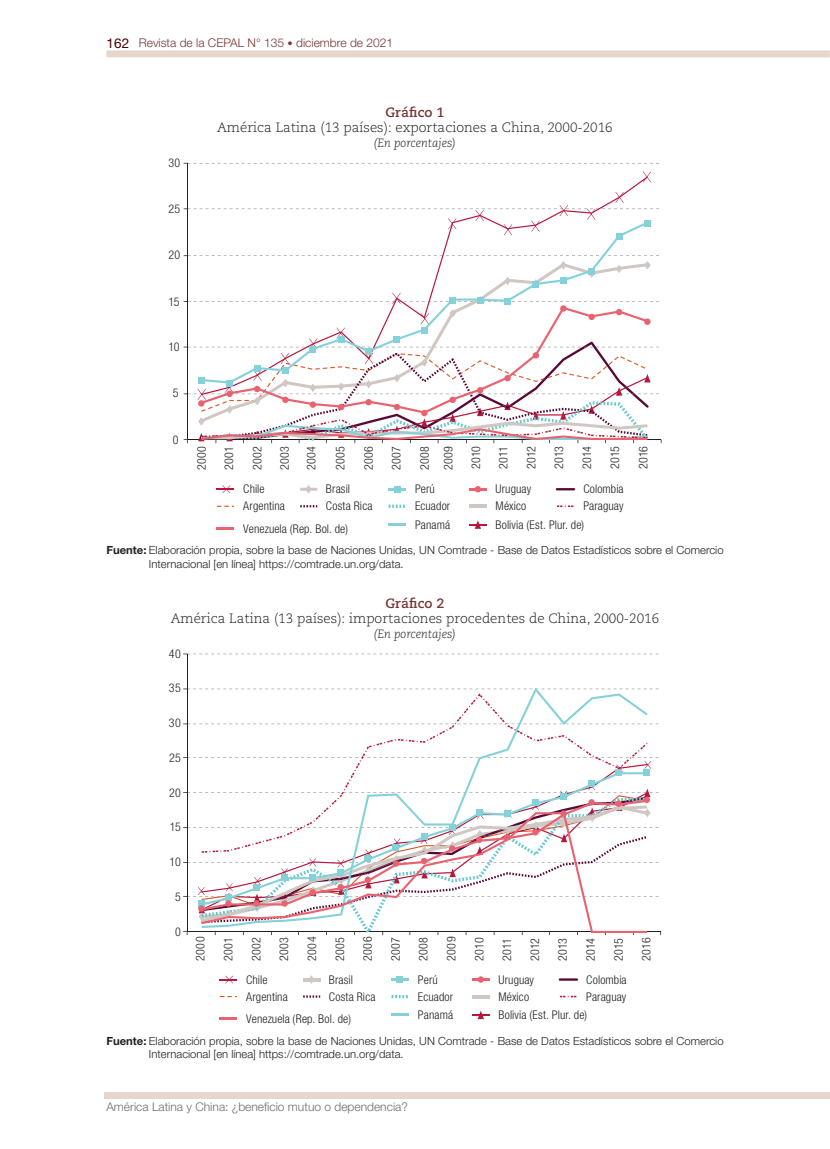
<style>
.page{position:relative;width:830px;height:1149px;background:#fff}
.page>*{position:absolute;margin:0;border:0;box-sizing:border-box;transform-origin:0 0}
._06_titulo_recuadro{font:300 13.5px/15px "Caecilia";color:#231f20;text-align:center}
.t1{font:300 condensed 12px/23.9px "Helvetica Neue LT Std";letter-spacing:.01em;color:#231f20}
.t2{font:300 12px "Helvetica Neue LT Std";color:#6c6d70}
.t3{font:300 12px "Helvetica Neue LT Std";color:#753734}
._06_unidad_medida{font:italic 300 12px "Caecilia";color:#231f20}
._07_fuente{font:300 11.25px/13.5px "Helvetica Neue LT Std";color:#231f20}
.s1{font-weight:400;font-size:13.5px;color:#460001}
.s2{font-size:10.5px}
.s3{font-weight:700;color:#753734}
.s4{font-weight:700}
</style>
<div class="page">
<div style="left:104px;top:1091px;width:725px;height:7px;background:#e7d6ce"></div>
<div style="left:106px;top:50px;width:723px;height:7px;background:#e7d6ce"></div>
<hr style="left:187px;top:163px;width:1px;height:276px;background:#231f20">
<hr style="left:187px;top:439px;width:473px;height:1px;background:#231f20">
<svg style="left:201px;top:180px;width:446px;height:42px"></svg>
<svg style="left:448px;top:218px;width:8px;height:4px"></svg>
<svg style="left:475px;top:210px;width:8px;height:11px"></svg>
<svg style="left:531px;top:220px;width:8px;height:2px"></svg>
<svg style="left:559px;top:205px;width:8px;height:11px"></svg>
<svg style="left:586px;top:208px;width:9px;height:12px"></svg>
<svg style="left:615px;top:192px;width:8px;height:11px"></svg>
<svg style="left:642px;top:171px;width:9px;height:11px"></svg>
<svg style="left:201px;top:222px;width:446px;height:39px"></svg>
<div style="left:615px;top:233px;width:7px;height:6px;background:#84d1d9"></div>
<svg style="left:644px;top:220px;width:6px;height:6px"></svg>
<svg style="left:197px;top:261px;width:453px;height:182px"></svg>
<svg style="left:217px;top:505px;width:17px;height:1px"></svg>
<svg style="left:469px;top:520px;width:17px;height:8px"></svg>
<hr style="left:300px;top:487px;width:17px;height:3px;background:#d0c6c2">
<svg style="left:305px;top:485px;width:6px;height:8px"></svg>
<svg style="left:217px;top:485px;width:17px;height:8px"></svg>
<hr style="left:555px;top:488px;width:20px;height:2px;background:#580835">
<svg style="left:300px;top:505px;width:17px;height:2px"></svg>
<svg style="left:388px;top:504px;width:16px;height:3px"></svg>
<hr style="left:469px;top:504px;width:17px;height:3px;background:#d0c6c2">
<svg style="left:388px;top:523px;width:17px;height:2px"></svg>
<svg style="left:557px;top:505px;width:16px;height:2px"></svg>
<svg style="left:388px;top:488px;width:17px;height:2px"></svg>
<div style="left:393px;top:486px;width:7px;height:6px;background:#84d1d9"></div>
<svg style="left:469px;top:488px;width:17px;height:2px"></svg>
<div style="left:474px;top:486px;width:7px;height:6px;background:#e8626f;border-radius:50%"></div>
<svg style="left:217px;top:527px;width:17px;height:2px"></svg>
<svg style="left:472px;top:1010px;width:17px;height:8px"></svg>
<hr style="left:303px;top:977px;width:17px;height:3px;background:#d0c6c2">
<svg style="left:308px;top:975px;width:6px;height:8px"></svg>
<svg style="left:220px;top:975px;width:17px;height:8px"></svg>
<svg style="left:558px;top:978px;width:19px;height:2px"></svg>
<svg style="left:303px;top:995px;width:17px;height:2px"></svg>
<svg style="left:391px;top:994px;width:16px;height:3px"></svg>
<hr style="left:472px;top:994px;width:17px;height:3px;background:#d0c6c2">
<svg style="left:391px;top:1013px;width:17px;height:2px"></svg>
<svg style="left:560px;top:995px;width:16px;height:1px"></svg>
<svg style="left:391px;top:978px;width:17px;height:2px"></svg>
<div style="left:396px;top:976px;width:7px;height:6px;background:#84d1d9"></div>
<svg style="left:472px;top:978px;width:17px;height:2px"></svg>
<div style="left:477px;top:976px;width:7px;height:6px;background:#e8626f;border-radius:50%"></div>
<svg style="left:220px;top:1017px;width:17px;height:2px"></svg>
<svg style="left:188px;top:653px;width:470px;height:210px"></svg>
<hr style="left:187px;top:653px;width:1px;height:278px;background:#231f20">
<hr style="left:187px;top:930px;width:473px;height:1px;background:#231f20">
<svg style="left:201px;top:687px;width:446px;height:6px"></svg>
<svg style="left:201px;top:693px;width:446px;height:67px"></svg>
<svg style="left:198px;top:760px;width:453px;height:160px"></svg>
<svg style="left:201px;top:812px;width:445px;height:120px"></svg>
<p class="t3" style="left:106px;top:35px;width:288px"><span class="s1">162</span> Revista de la CEPAL N° 135 <span class="s2">•</span> diciembre de 2021</p>
<p class="t1" style="left:168px;top:151px;width:13px">30</p>
<p class="t1" style="left:168px;top:197px;width:13px">25</p>
<p class="t1" style="left:168px;top:242px;width:13px">20</p>
<p class="t1" style="left:168px;top:289px;width:13px">15</p>
<p class="t1" style="left:168px;top:335px;width:13px">10</p>
<p class="t1" style="left:173px;top:380px;width:7px">5</p>
<p class="t1" style="left:173px;top:427px;width:7px">0</p>
<p class="_06_titulo_recuadro" style="left:217px;top:105px;width:397px"><span class="s3">Gráfico 1<br></span>América Latina (13 países): exportaciones a China, 2000-2016</p>
<p class="_06_unidad_medida" style="left:373px;top:136px;width:85px">(En porcentajes)</p>
<p class="t1" style="left:189px;top:470px;width:25px;rotate:-90deg">2000</p>
<p class="t1" style="left:217px;top:469px;width:25px;rotate:-90deg">2001</p>
<p class="t1" style="left:245px;top:470px;width:25px;rotate:-90deg">2002</p>
<p class="t1" style="left:272px;top:470px;width:25px;rotate:-90deg">2003</p>
<p class="t1" style="left:299px;top:470px;width:25px;rotate:-90deg">2004</p>
<p class="t1" style="left:328px;top:470px;width:25px;rotate:-90deg">2005</p>
<p class="t1" style="left:356px;top:470px;width:26px;rotate:-90deg">2006</p>
<p class="t1" style="left:384px;top:469px;width:25px;rotate:-90deg">2007</p>
<p class="t1" style="left:412px;top:470px;width:25px;rotate:-90deg">2008<br>2009</p>
<p class="t1" style="left:463px;top:469px;width:24px;rotate:-90deg">2010</p>
<p class="t1" style="left:491px;top:468px;width:24px;rotate:-90deg">2011</p>
<p class="t1" style="left:519px;top:469px;width:24px;rotate:-90deg">2012</p>
<p class="t1" style="left:546px;top:469px;width:24px;rotate:-90deg">2013</p>
<p class="t1" style="left:574px;top:469px;width:24px;rotate:-90deg">2014</p>
<p class="t1" style="left:602px;top:469px;width:24px;rotate:-90deg">2015</p>
<p class="t1" style="left:630px;top:469px;width:24px;rotate:-90deg">2016</p>
<p class="t1" style="left:243px;top:494px;width:43px">Argentina</p>
<p class="t1" style="left:495px;top:512px;width:90px">Bolivia (Est. Plur. de)</p>
<p class="t1" style="left:415px;top:477px;width:21px">Perú</p>
<p class="t1" style="left:495px;top:477px;width:37px">Uruguay</p>
<p class="t1" style="left:243px;top:477px;width:23px">Chile</p>
<p class="t1" style="left:326px;top:477px;width:26px">Brasil</p>
<p class="t1" style="left:583px;top:477px;width:42px">Colombia</p>
<p class="t1" style="left:326px;top:494px;width:48px">Costa Rica</p>
<p class="t1" style="left:415px;top:494px;width:37px">Ecuador</p>
<p class="t1" style="left:495px;top:494px;width:32px">México</p>
<p class="t1" style="left:415px;top:512px;width:37px">Panamá</p>
<p class="t1" style="left:583px;top:494px;width:42px">Paraguay</p>
<p class="t1" style="left:243px;top:516px;width:106px">Venezuela (Rep. Bol. de)</p>
<p class="_07_fuente" style="left:149px;top:543px;width:576px;text-indent:-43px"><span class="s4">Fuente:</span> Elaboración propia, sobre la base de Naciones Unidas, UN Comtrade - Base de Datos Estadísticos sobre el Comercio<br>Internacional [en línea] https://comtrade.un.org/data.</p>
<p class="_06_titulo_recuadro" style="left:171px;top:595px;width:490px"><span class="s3">Gráfico 2<br></span>América Latina (13 países): importaciones procedentes de China, 2000-2016</p>
<p class="_06_unidad_medida" style="left:373px;top:626px;width:85px">(En porcentajes)</p>
<p class="t1" style="left:169px;top:642px;width:13px">40</p>
<p class="t1" style="left:169px;top:675px;width:13px">35</p>
<p class="t1" style="left:169px;top:710px;width:13px">30</p>
<p class="t1" style="left:169px;top:745px;width:13px">25</p>
<p class="t1" style="left:169px;top:780px;width:13px">20</p>
<p class="t1" style="left:170px;top:814px;width:13px">15</p>
<p class="t1" style="left:169px;top:849px;width:13px">10</p>
<p class="t1" style="left:175px;top:884px;width:7px">5</p>
<p class="t1" style="left:175px;top:919px;width:7px">0</p>
<p class="t1" style="left:188px;top:960px;width:25px;rotate:-90deg">2000</p>
<p class="t1" style="left:216px;top:960px;width:25px;rotate:-90deg">2001</p>
<p class="t1" style="left:244px;top:960px;width:25px;rotate:-90deg">2002</p>
<p class="t1" style="left:272px;top:960px;width:25px;rotate:-90deg">2003</p>
<p class="t1" style="left:300px;top:960px;width:25px;rotate:-90deg">2004</p>
<p class="t1" style="left:327px;top:960px;width:25px;rotate:-90deg">2005</p>
<p class="t1" style="left:355px;top:960px;width:26px;rotate:-90deg">2006</p>
<p class="t1" style="left:383px;top:960px;width:25px;rotate:-90deg">2007</p>
<p class="t1" style="left:411px;top:960px;width:25px;rotate:-90deg">2008</p>
<p class="t1" style="left:439px;top:960px;width:25px;rotate:-90deg">2009</p>
<p class="t1" style="left:467px;top:960px;width:24px;rotate:-90deg">2010</p>
<p class="t1" style="left:494px;top:960px;width:24px;rotate:-90deg">2011</p>
<p class="t1" style="left:522px;top:960px;width:24px;rotate:-90deg">2012</p>
<p class="t1" style="left:550px;top:960px;width:24px;rotate:-90deg">2013</p>
<p class="t1" style="left:578px;top:960px;width:24px;rotate:-90deg">2014</p>
<p class="t1" style="left:606px;top:960px;width:24px;rotate:-90deg">2015</p>
<p class="t1" style="left:634px;top:960px;width:24px;rotate:-90deg">2016</p>
<p class="t1" style="left:418px;top:967px;width:21px">Perú</p>
<p class="t1" style="left:498px;top:967px;width:37px">Uruguay</p>
<p class="t1" style="left:246px;top:967px;width:23px">Chile</p>
<p class="t1" style="left:329px;top:967px;width:26px">Brasil</p>
<p class="t1" style="left:586px;top:967px;width:42px">Colombia</p>
<p class="t1" style="left:329px;top:984px;width:48px">Costa Rica</p>
<p class="t1" style="left:418px;top:984px;width:37px">Ecuador</p>
<p class="t1" style="left:498px;top:984px;width:32px">México</p>
<p class="t1" style="left:418px;top:1002px;width:37px">Panamá</p>
<p class="t1" style="left:246px;top:984px;width:43px">Argentina</p>
<p class="t1" style="left:586px;top:984px;width:42px">Paraguay</p>
<p class="t1" style="left:498px;top:1002px;width:90px">Bolivia (Est. Plur. de)</p>
<p class="t1" style="left:246px;top:1006px;width:106px">Venezuela (Rep. Bol. de)</p>
<p class="_07_fuente" style="left:149px;top:1033px;width:576px;text-indent:-43px"><span class="s4">Fuente:</span> Elaboración propia, sobre la base de Naciones Unidas, UN Comtrade - Base de Datos Estadísticos sobre el Comercio<br>Internacional [en línea] https://comtrade.un.org/data.</p>
<p class="t2" style="left:106px;top:1099px;width:303px">América Latina y China: ¿beneficio mutuo o dependencia?</p>
</div>
